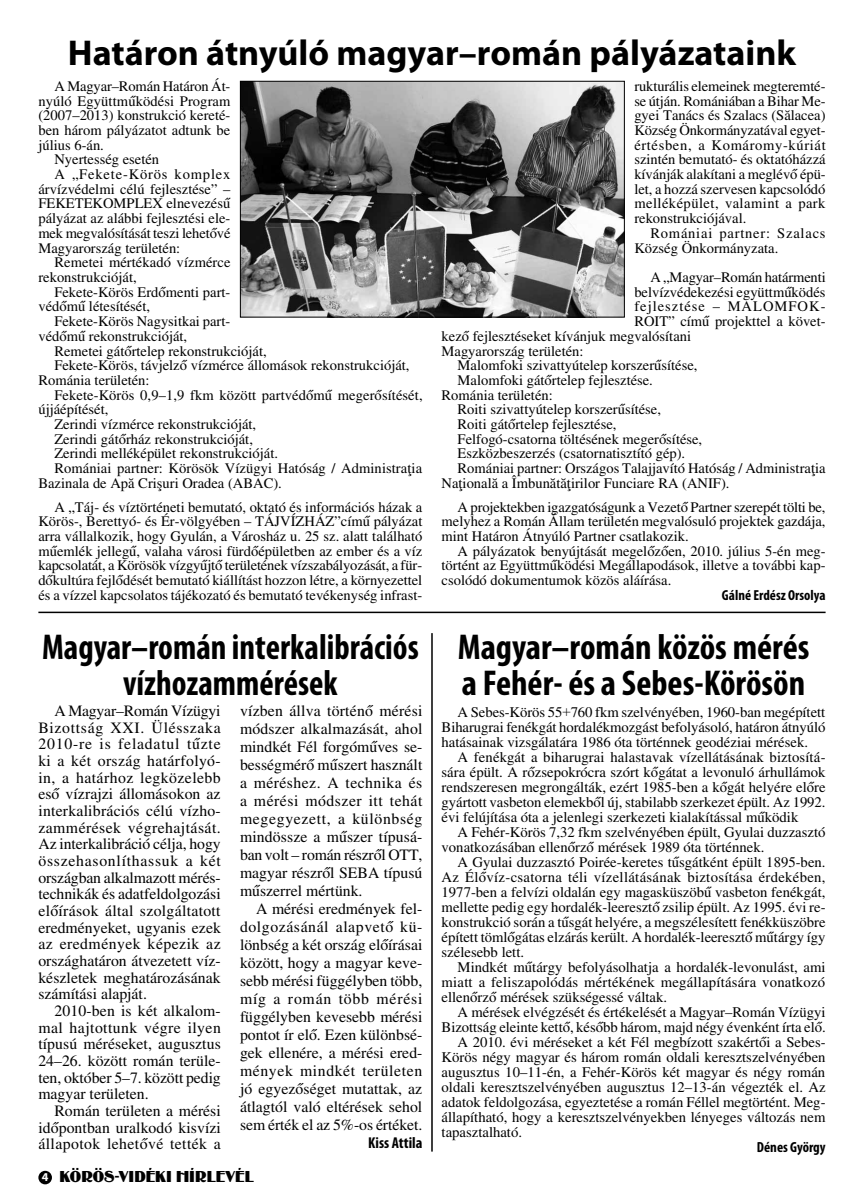
<style>
.page{position:relative;width:864px;height:1190px;background:#fff}
.page>*{position:absolute;margin:0;border:0;box-sizing:border-box;transform-origin:0 0}
.t1{font:700 condensed 36px/36px "Myriad Pro";color:#000}
.t2{font:700 condensed 36px/36px "Myriad Pro";color:#000;text-align:center;scale:.95 1}
.t3{font:700 36px "Myriad Pro";color:#000}
.t4{font:16.5px "Binner";letter-spacing:.005em;color:#000}
.t5{font:15.75px/16.6px "H Times";color:#000;text-align:justify}
.t6{font:700 condensed 15.75px "Myriad Pro";color:#000}
.t7{font:14.7px/15px "H Times";color:#000;text-align:justify}
.t8{font:700 condensed 14.7px "Myriad Pro";color:#000}
.t9{font:14.55px/14.7px "H Times";color:#000;text-align:justify}
.t10{font:14.55px/14.7px "H Times";letter-spacing:.055em;color:#000}
.t11{font:14.55px "H Times";letter-spacing:.07em;color:#000}
.t12{font:700 condensed 14.55px "Myriad Pro";color:#000}
.s1{font-family:"Myriad Pro";font-weight:700;font-size:12px;color:#fff}
</style>
<div class="page">
<div style="left:38px;top:1170px;width:14px;height:14px;background:#000;border-radius:50%"></div>
<hr style="left:38px;top:611px;width:787px;height:2px;background:#000">
<hr style="left:431px;top:633px;width:1px;height:518px;background:#000">
<img style="left:242px;top:83px;width:380px;height:232px">
<div style="left:240px;top:81px;width:384px;height:236px;border:1px solid #000"></div>
<h1 class="t3" style="left:68px;top:30px;width:729px">Határon átnyúló magyar–román pályázataink</h1>
<p class="t9" style="left:634px;top:79px;width:193px">rukturális elemeinek megteremté&shy;se útján. Romániában a Bihar Me&shy;gyei Tanács és Szalacs (Sălacea)<br>Község Önkormányzatával egyet&shy;értésben, a Komáromy-kúriát szintén bemutató- és oktatóházzá kívánják alakítani a meglévő épü&shy;let, a hozzá szervesen kapcsolódó melléképület, valamint a park rekonstrukciójával.</p>
<p class="t10" style="left:634px;top:226px;width:193px;text-indent:16px">Romániai partner: Szalacs<br>Község Önkormányzata.</p>
<p class="t9" style="left:650px;top:270px;width:177px">A „Magyar–Román határmenti</p>
<p class="t9" style="left:634px;top:285px;width:193px">belvízvédekezési együttműködés</p>
<p class="t11" style="left:634px;top:298px;width:192px">fejlesztése – MALOMFOK-</p>
<p class="t9" style="left:634px;top:314px;width:193px">ROIT” című projekttel a követ-</p>
<p class="t9" style="left:441px;top:329px;width:251px">kező fejlesztéseket kívánjuk megvalósítani</p>
<p class="t9" style="left:441px;top:344px;width:143px">Magyarország területén:</p>
<p class="t9" style="left:457px;top:358px;width:241px">Malomfoki szivattyútelep korszerűsítése,</p>
<p class="t9" style="left:457px;top:373px;width:197px">Malomfoki gátőrtelep fejlesztése.</p>
<p class="t9" style="left:441px;top:388px;width:113px">Románia területén:</p>
<p class="t9" style="left:457px;top:402px;width:205px">Roiti szivattyútelep korszerűsítése,</p>
<p class="t9" style="left:457px;top:417px;width:160px">Roiti gátőrtelep fejlesztése,</p>
<p class="t9" style="left:457px;top:432px;width:246px">Felfogó-csatorna töltésének megerősítése,</p>
<p class="t9" style="left:457px;top:447px;width:229px">Eszközbeszerzés (csatornatisztító gép).</p>
<p class="t9" style="left:457px;top:461px;width:369px">Romániai partner: Országos Talajjavító Hatóság / Administraţia</p>
<p class="t9" style="left:441px;top:476px;width:289px">Naţională a Îmbunătăţirilor Funciare RA (ANIF).</p>
<p class="t9" style="left:441px;top:500px;width:385px;text-indent:16px">A projektekben igazgatóságunk a Vezető Partner szerepét tölti be, melyhez a Román Állam területén megvalósuló projektek gazdája, mint Határon Átnyúló Partner csatlakozik.</p>
<p class="t9" style="left:441px;top:544px;width:385px;text-indent:16px">A pályázatok benyújtását megelőzően, 2010. július 5-én meg&shy;történt az Együttműködési Megállapodások, illetve a további kap&shy;csolódó dokumentumok közös aláírása.</p>
<p class="t12" style="left:721px;top:586px;width:105px">Gálné Erdész Orsolya</p>
<p class="t9" style="left:54px;top:79px;width:177px">A Magyar–Román Határon Át-</p>
<p class="t9" style="left:38px;top:94px;width:193px">nyúló Együttműködési Program</p>
<p class="t9" style="left:38px;top:109px;width:193px">(2007–2013) konstrukció kereté-</p>
<p class="t9" style="left:38px;top:123px;width:193px">ben három pályázatot adtunk be</p>
<p class="t9" style="left:38px;top:138px;width:67px">július 6-án.</p>
<p class="t9" style="left:54px;top:153px;width:106px">Nyertesség esetén</p>
<p class="t10" style="left:54px;top:167px;width:177px">A „Fekete-Körös komplex</p>
<p class="t9" style="left:38px;top:182px;width:193px">árvízvédelmi célú fejlesztése” –</p>
<p class="t9" style="left:38px;top:197px;width:193px">FEKETEKOMPLEX elnevezésű</p>
<p class="t9" style="left:38px;top:211px;width:193px">pályázat az alábbi fejlesztési ele-</p>
<p class="t9" style="left:38px;top:226px;width:193px">mek megvalósítását teszi lehetővé</p>
<p class="t9" style="left:38px;top:241px;width:143px">Magyarország területén:</p>
<p class="t9" style="left:54px;top:256px;width:177px">Remetei mértékadó vízmérce</p>
<p class="t9" style="left:38px;top:270px;width:100px">rekonstrukcióját,</p>
<p class="t9" style="left:54px;top:285px;width:177px">Fekete-Körös Erdőmenti part-</p>
<p class="t9" style="left:38px;top:300px;width:113px">védőmű létesítését,</p>
<p class="t9" style="left:54px;top:314px;width:177px">Fekete-Körös Nagysitkai part-</p>
<p class="t9" style="left:38px;top:329px;width:150px">védőmű rekonstrukcióját,</p>
<p class="t9" style="left:54px;top:344px;width:214px">Remetei gátőrtelep rekonstrukcióját,</p>
<p class="t9" style="left:54px;top:358px;width:356px">Fekete-Körös, távjelző vízmérce állomások rekonstrukcióját,</p>
<p class="t9" style="left:38px;top:373px;width:113px">Románia területén:</p>
<p class="t9" style="left:54px;top:388px;width:369px">Fekete-Körös 0,9–1,9 fkm között partvédőmű megerősítését,</p>
<p class="t9" style="left:38px;top:402px;width:71px">újjáépítését,</p>
<p class="t9" style="left:54px;top:417px;width:203px">Zerindi vízmérce rekonstrukcióját,</p>
<p class="t9" style="left:54px;top:432px;width:200px">Zerindi gátőrház rekonstrukcióját,</p>
<p class="t9" style="left:54px;top:447px;width:225px">Zerindi melléképület rekonstrukcióját.</p>
<p class="t9" style="left:54px;top:461px;width:369px">Romániai partner: Körösök Vízügyi Hatóság / Administraţia</p>
<p class="t9" style="left:38px;top:476px;width:245px">Bazinala de Apă Crişuri Oradea (ABAC).</p>
<p class="t9" style="left:38px;top:500px;width:385px;text-indent:16px">A „Táj- és víztörténeti bemutató, oktató és információs házak a Körös-, Berettyó- és Ér-völgyében – TÁJVÍZHÁZ”című pályázat arra vállalkozik, hogy Gyulán, a Városház u. 25 sz. alatt található műemlék jellegű, valaha városi fürdőépületben az ember és a víz kapcsolatát, a Körösök vízgyűjtő területének vízszabályozását, a für&shy;dőkultúra fejlődését bemutató kiállítást hozzon létre, a környezettel és a vízzel kapcsolatos tájékozató és bemutató tevékenység infrast-</p>
<h1 class="t2" style="left:42px;top:627px;width:398px">Magyar–román interkalibrációs vízhozammérések</h1>
<p class="t5" style="left:240px;top:702px;width:184px;line-height:18px">vízben állva történő mérési módszer alkalmazását, ahol mindkét Fél forgóműves se&shy;bességmérő műszert használt a méréshez. A technika és a mérési módszer itt tehát megegyezett, a különbség mindössze a műszer típusá&shy;ban volt – román részről OTT, magyar részről SEBA típusú műszerrel mértünk.</p>
<p class="t5" style="left:240px;top:900px;width:184px;line-height:18px;text-indent:16px">A mérési eredmények fel&shy;dolgozásánál alapvető kü&shy;lönbség a két ország előírásai között, hogy a magyar keve&shy;sebb mérési függélyben több, míg a román több mérési függélyben kevesebb mérési pontot ír elő. Ezen különbsé&shy;gek ellenére, a mérési ered&shy;mények mindkét területen jó egyezőséget mutattak, az átlagtól való eltérések sehol sem érték el az 5%-os értéket.</p>
<p class="t6" style="left:368px;top:1133px;width:56px">Kiss Attila</p>
<p class="t5" style="left:38px;top:703px;width:184px;text-indent:16px">A Magyar–Román Vízügyi Bizottság XXI. Ülésszaka 2010-re is feladatul tűzte ki a két ország határfolyó&shy;in, a határhoz legközelebb eső vízrajzi állomásokon az interkalibrációs célú vízho&shy;zammérések végrehajtását.<br>Az interkalibráció célja, hogy összehasonlíthassuk a két országban alkalmazott mérés&shy;technikák és adatfeldolgozási előírások által szolgáltatott eredményeket, ugyanis ezek az eredmények képezik az országhatáron átvezetett víz&shy;készletek meghatározásának számítási alapját.</p>
<p class="t5" style="left:38px;top:1002px;width:184px;text-indent:16px">2010-ben is két alkalom&shy;mal hajtottunk végre ilyen típusú méréseket, augusztus 24–26. között román terüle&shy;ten, október 5–7. között pedig magyar területen.</p>
<p class="t5" style="left:38px;top:1102px;width:184px;text-indent:16px">Román területen a mérési időpontban uralkodó kisvízi állapotok lehetővé tették a</p>
<p class="t4" style="left:42px;top:1166px;width:213px"><span class="s1">4</span> KÖRÖS-VIDÉKI HÍRLEVÉL</p>
<h1 class="t1" style="left:457px;top:627px;width:353px">Magyar–román közös mérés a Fehér- és a Sebes-Körösön</h1>
<p class="t7" style="left:441px;top:704px;width:385px;text-indent:16px">A Sebes-Körös 55+760 fkm szelvényében, 1960-ban megépített Biharugrai fenékgát hordalékmozgást befolyásoló, határon átnyúló hatásainak vizsgálatára 1986 óta történnek geodéziai mérések.</p>
<p class="t7" style="left:441px;top:749px;width:385px;text-indent:16px">A fenékgát a biharugrai halastavak vízellátásának biztosítá&shy;sára épült. A rőzsepokrócra szórt kőgátat a levonuló árhullámok rendszeresen megrongálták, ezért 1985-ben a kőgát helyére előre gyártott vasbeton elemekből új, stabilabb szerkezet épült. Az 1992. évi felújítása óta a jelenlegi szerkezeti kialakítással működik</p>
<p class="t7" style="left:441px;top:824px;width:385px;text-indent:16px">A Fehér-Körös 7,32 fkm szelvényében épült, Gyulai duzzasztó vonatkozásában ellenőrző mérések 1989 óta történnek.</p>
<p class="t7" style="left:441px;top:854px;width:385px;text-indent:16px">A Gyulai duzzasztó Poirée-keretes tűsgátként épült 1895-ben.<br>Az Élővíz-csatorna téli vízellátásának biztosítása érdekében, 1977-ben a felvízi oldalán egy magasküszöbű vasbeton fenékgát, mellette pedig egy hordalék-leeresztő zsilip épült. Az 1995. évi re&shy;konstrukció során a tűsgát helyére, a megszélesített fenékküszöbre épített tömlőgátas elzárás került. A hordalék-leeresztő műtárgy így szélesebb lett.</p>
<p class="t7" style="left:441px;top:959px;width:385px;text-indent:16px">Mindkét műtárgy befolyásolhatja a hordalék-levonulást, ami miatt a feliszapolódás mértékének megállapítására vonatkozó ellenőrző mérések szükségessé váltak.</p>
<p class="t7" style="left:457px;top:1004px;width:369px">A mérések elvégzését és értékelését a Magyar–Román Vízügyi</p>
<p class="t7" style="left:441px;top:1019px;width:385px">Bizottság eleinte kettő, később három, majd négy évenként írta elő.</p>
<p class="t7" style="left:457px;top:1034px;width:369px">A 2010. évi méréseket a két Fél megbízott szakértői a Sebes-</p>
<p class="t7" style="left:441px;top:1049px;width:385px">Körös négy magyar és három román oldali keresztszelvényében</p>
<p class="t7" style="left:441px;top:1064px;width:385px">augusztus 10–11-én, a Fehér-Körös két magyar és négy román</p>
<p class="t7" style="left:441px;top:1079px;width:385px">oldali keresztszelvényében augusztus 12–13-án végezték el. Az</p>
<p class="t7" style="left:441px;top:1094px;width:385px">adatok feldolgozása, egyeztetése a román Féllel megtörtént. Meg-</p>
<p class="t7" style="left:441px;top:1109px;width:385px">állapítható, hogy a keresztszelvényekben lényeges változás nem</p>
<p class="t7" style="left:441px;top:1124px;width:82px">tapasztalható.</p>
<p class="t8" style="left:756px;top:1137px;width:70px">Dénes György</p>
</div>
